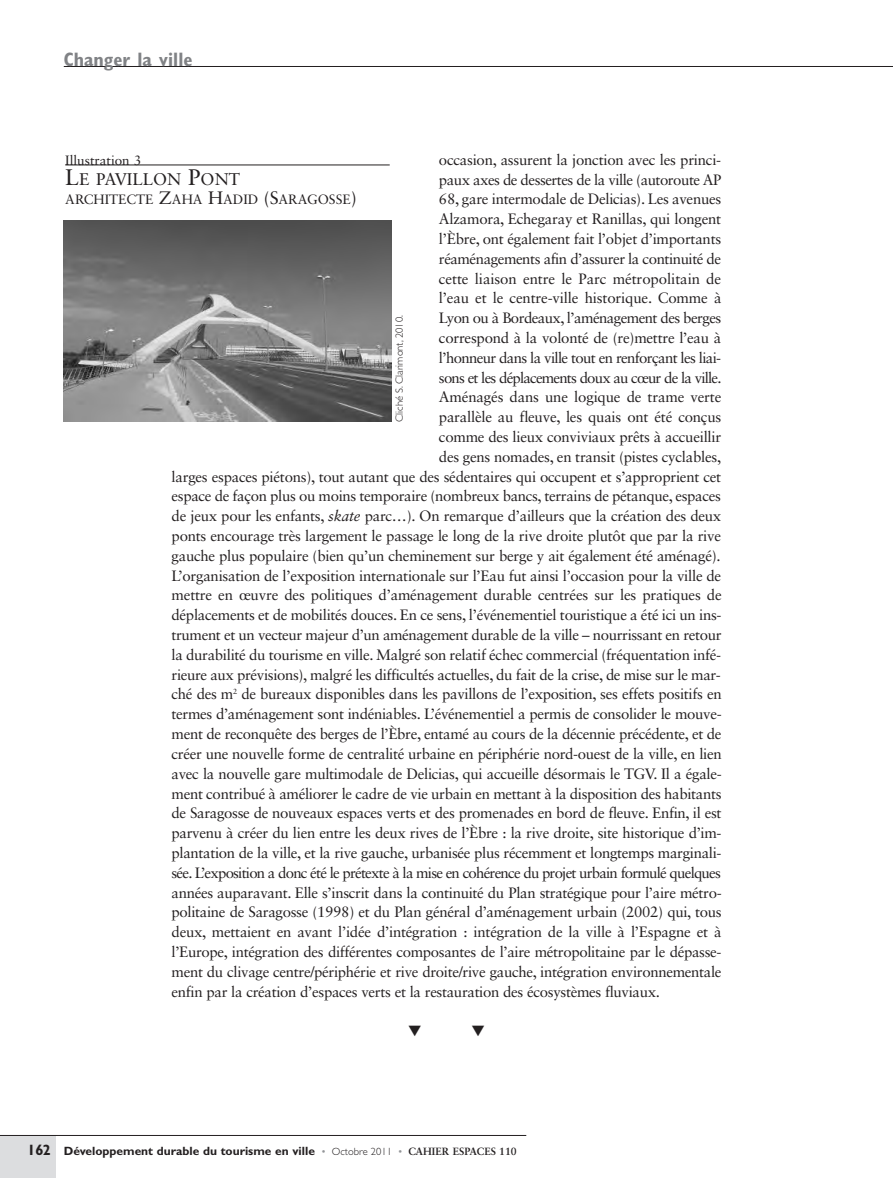
<style>
.page{position:relative;width:893px;height:1178px;background:#fff}
.page>*{position:absolute;margin:0;border:0;box-sizing:border-box;transform-origin:0 0}
.t1{font:700 condensed 19.5px "Gill Sans Std";color:#808285}
.t2{font:16.8px "Sabon LT Std";color:#231f20}
.t3{font:15px "Sabon LT Std";letter-spacing:-.02em;color:#231f20}
.t4{font:15px "Sabon LT Std";letter-spacing:-.05em;color:#231f20}
.t5{font:15px "Sabon LT Std";letter-spacing:-.045em;color:#231f20}
.t6{font:15px "Sabon LT Std";letter-spacing:-.055em;color:#231f20}
.t7{font:15px "Sabon LT Std";letter-spacing:-.04em;color:#231f20}
.t8{font:13.5px "Sabon LT Std";color:#231f20}
.t9{font:700 12px "Gill Sans Std";color:#231f20}
.t10{font:300 10.5px "Gill Sans Std";color:#231f20}
.s1{font-style:italic}
.s2{font-size:22.5px}
.s3{font-size:18px}
.s4{font-stretch:condensed;font-size:15px}
.s5{font-weight:400;font-size:10.5px;color:#939598}
.s6{font-weight:300;font-size:10.5px}
.s7{font-family:"Sabon LT Std";font-size:10.5px}
</style>
<div class="page">
<div style="left:0;top:1135px;width:55px;height:43px;background:#dcdddf"></div>
<hr style="left:0;top:1135px;width:526px;height:1px;background:#231f20">
<hr style="left:64px;top:66px;width:829px;height:1px;background:#231f20">
<hr style="left:65px;top:165px;width:325px;height:1px;background:#231f20">
<img style="left:64px;top:220px;width:327px;height:201px">
<h1 class="t1" style="left:64px;top:52px;width:130px">Changer la ville</h1>
<p class="t3" style="left:439px;top:153px;width:284px">occasion, assurent la jonction avec les princi-</p>
<p class="t3" style="left:439px;top:173px;width:284px">paux axes de dessertes de la ville (autoroute AP</p>
<p class="t3" style="left:439px;top:193px;width:284px">68, gare intermodale de Delicias). Les avenues</p>
<p class="t3" style="left:439px;top:213px;width:284px">Alzamora, Echegaray et Ranillas, qui longent</p>
<p class="t3" style="left:439px;top:233px;width:284px">l’Èbre, ont également fait l’objet d’importants</p>
<p class="t3" style="left:439px;top:252px;width:284px">réaménagements afin d’assurer la continuité de</p>
<p class="t3" style="left:439px;top:272px;width:284px">cette liaison entre le Parc métropolitain de</p>
<p class="t3" style="left:439px;top:292px;width:284px">l’eau et le centre-ville historique. Comme à</p>
<p class="t7" style="left:439px;top:312px;width:284px">Lyon ou à Bordeaux, l’aménagement des berges</p>
<p class="t3" style="left:439px;top:332px;width:284px">correspond à la volonté de (re)mettre l’eau à</p>
<p class="t5" style="left:439px;top:351px;width:284px">l’honneur dans la ville tout en renforçant les liai-</p>
<p class="t6" style="left:439px;top:371px;width:284px">sons et les déplacements doux au cœur de la ville.</p>
<p class="t3" style="left:439px;top:391px;width:284px">Aménagés dans une logique de trame verte</p>
<p class="t3" style="left:439px;top:411px;width:284px">parallèle au fleuve, les quais ont été conçus</p>
<p class="t3" style="left:439px;top:431px;width:284px">comme des lieux conviviaux prêts à accueillir</p>
<p class="t3" style="left:439px;top:450px;width:284px">des gens nomades, en transit (pistes cyclables,</p>
<p class="t3" style="left:172px;top:470px;width:551px">larges espaces piétons), tout autant que des sédentaires qui occupent et s’approprient cet</p>
<p class="t3" style="left:172px;top:490px;width:551px">espace de façon plus ou moins temporaire (nombreux bancs, terrains de pétanque, espaces</p>
<p class="t3" style="left:172px;top:510px;width:551px">de jeux pour les enfants, <span class="s1">skate</span> parc…). On remarque d’ailleurs que la création des deux</p>
<p class="t3" style="left:172px;top:530px;width:551px">ponts encourage très largement le passage le long de la rive droite plutôt que par la rive</p>
<p class="t3" style="left:172px;top:549px;width:551px">gauche plus populaire (bien qu’un cheminement sur berge y ait également été aménagé).</p>
<p class="t3" style="left:172px;top:569px;width:551px">L’organisation de l’exposition internationale sur l’Eau fut ainsi l’occasion pour la ville de</p>
<p class="t3" style="left:172px;top:589px;width:552px">mettre en œuvre des politiques d’aménagement durable centrées sur les pratiques de</p>
<p class="t3" style="left:172px;top:609px;width:552px">déplacements et de mobilités douces. En ce sens, l’événementiel touristique a été ici un ins-</p>
<p class="t3" style="left:172px;top:629px;width:551px">trument et un vecteur majeur d’un aménagement durable de la ville – nourrissant en retour</p>
<p class="t3" style="left:172px;top:648px;width:551px">la durabilité du tourisme en ville. Malgré son relatif échec commercial (fréquentation infé-</p>
<p class="t3" style="left:172px;top:668px;width:551px">rieure aux prévisions), malgré les difficultés actuelles, du fait de la crise, de mise sur le mar-</p>
<p class="t3" style="left:172px;top:688px;width:552px">ché des m<sup>2</sup> de bureaux disponibles dans les pavillons de l’exposition, ses effets positifs en</p>
<p class="t3" style="left:172px;top:708px;width:552px">termes d’aménagement sont indéniables. L’événementiel a permis de consolider le mouve-</p>
<p class="t3" style="left:172px;top:728px;width:551px">ment de reconquête des berges de l’Èbre, entamé au cours de la décennie précédente, et de</p>
<p class="t3" style="left:172px;top:747px;width:552px">créer une nouvelle forme de centralité urbaine en périphérie nord-ouest de la ville, en lien</p>
<p class="t3" style="left:172px;top:767px;width:552px">avec la nouvelle gare multimodale de Delicias, qui accueille désormais le TGV. Il a égale-</p>
<p class="t3" style="left:172px;top:787px;width:551px">ment contribué à améliorer le cadre de vie urbain en mettant à la disposition des habitants</p>
<p class="t3" style="left:172px;top:807px;width:551px">de Saragosse de nouveaux espaces verts et des promenades en bord de fleuve. Enfin, il est</p>
<p class="t3" style="left:172px;top:827px;width:551px">parvenu à créer du lien entre les deux rives de l’Èbre : la rive droite, site historique d’im-</p>
<p class="t3" style="left:172px;top:846px;width:551px">plantation de la ville, et la rive gauche, urbanisée plus récemment et longtemps marginali-</p>
<p class="t4" style="left:172px;top:866px;width:551px">sée. L’exposition a donc été le prétexte à la mise en cohérence du projet urbain formulé quelques</p>
<p class="t3" style="left:172px;top:886px;width:552px">années auparavant. Elle s’inscrit dans la continuité du Plan stratégique pour l’aire métro-</p>
<p class="t3" style="left:172px;top:906px;width:551px">politaine de Saragosse (1998) et du Plan général d’aménagement urbain (2002) qui, tous</p>
<p class="t3" style="left:172px;top:926px;width:551px">deux, mettaient en avant l’idée d’intégration : intégration de la ville à l’Espagne et à</p>
<p class="t3" style="left:172px;top:945px;width:551px">l’Europe, intégration des différentes composantes de l’aire métropolitaine par le dépasse-</p>
<p class="t3" style="left:172px;top:965px;width:551px">ment du clivage centre/périphérie et rive droite/rive gauche, intégration environnementale</p>
<p class="t3" style="left:172px;top:985px;width:490px">enfin par la création d’espaces verts et la restauration des écosystèmes fluviaux.</p>
<p class="t8" style="left:65px;top:154px;width:78px">Illustration 3</p>
<p class="t2" style="left:65px;top:172px;width:176px"><span class="s2">L</span>E PAVILLON <span class="s2">P</span>ONT</p>
<p class="t8" style="left:65px;top:194px;width:293px">ARCHITECTE <span class="s3">Z</span>AHA <span class="s3">H</span>ADID <span class="s3">(S</span>ARAGOSSE<span class="s3">)</span></p>
<p class="t10" style="left:395px;top:422px;width:108px;rotate:-90deg">Cliché S. Clarimont, 2010.</p>
<p class="t9" style="left:28px;top:1146px;width:491px"><span class="s4">162</span> Développement durable du tourisme en ville <span class="s5">•</span> <span class="s6">Octobre 2011</span> <span class="s5">•</span> <span class="s7">CAHIER ESPACES 110</span></p>
</div>
